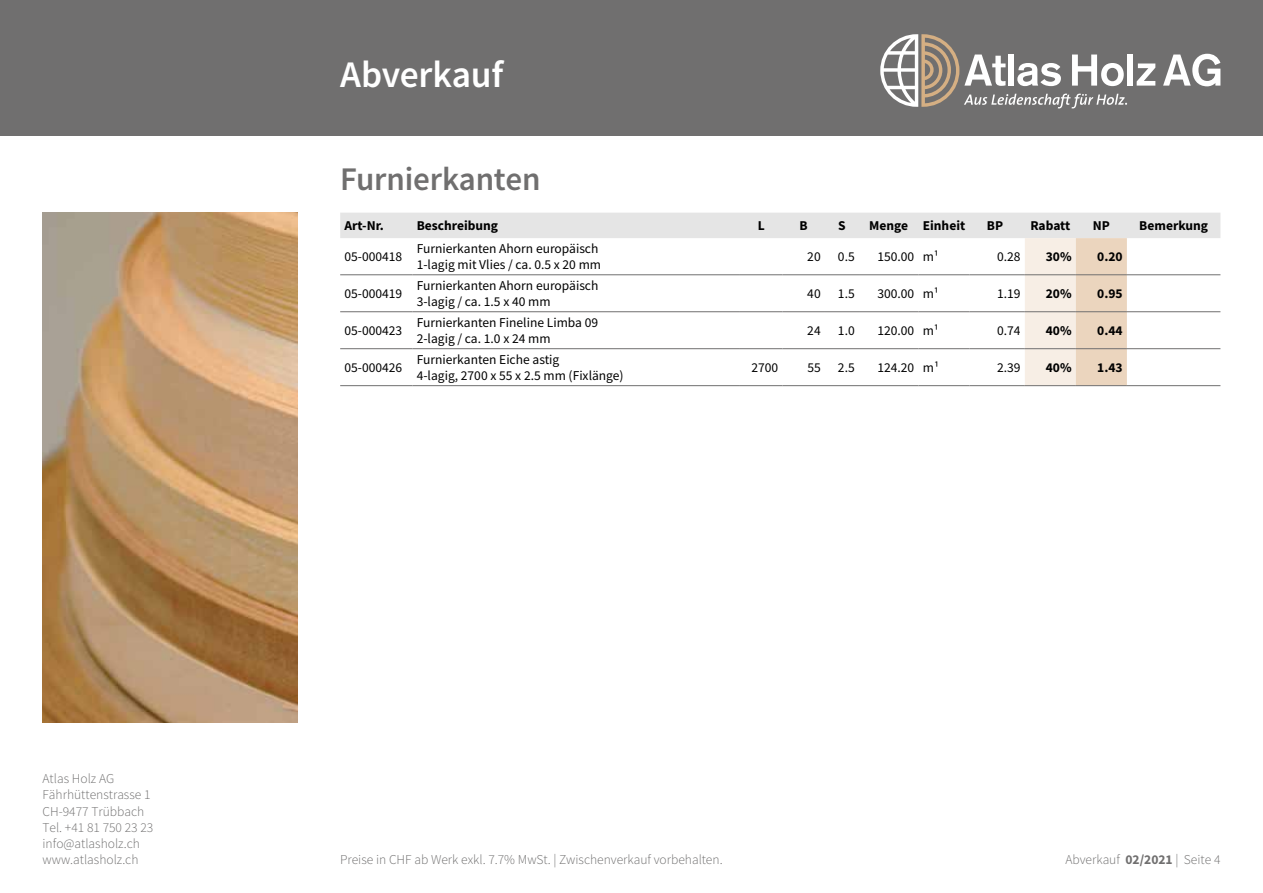
<style>
.page{position:relative;width:1263px;height:893px;background:#fff}
.page>*{position:absolute;margin:0;border:0;box-sizing:border-box;transform-origin:0 0}
.t1{font:600 37.5px "Source Sans Pro";letter-spacing:-.005em;color:#fff}
.t2{font:600 33px "Source Sans Pro";letter-spacing:-.01em;color:#706f6f}
.t3{font:13.5px/16.2px "Source Sans Pro";color:#000}
.t4{font:300 13.5px/16.2px "Source Sans Pro";color:#706f6f}
.t5{font:700 13.5px "Source Sans Pro";color:#000}
.s1{font-weight:700}
</style>
<div class="page">
<div style="left:0;top:0;width:1263px;height:136px;background:#706f6f"></div>
<div style="left:1127px;top:55px;width:6px;height:31px;background:#fff"></div>
<svg style="left:1137px;top:64px;width:18px;height:22px"></svg>
<svg style="left:1163px;top:54px;width:57px;height:32px"></svg>
<svg style="left:880px;top:34px;width:247px;height:74px"></svg>
<img style="left:43px;top:213px;width:255px;height:510px">
<svg style="left:340px;top:213px;width:880px;height:172px"></svg>
<hr style="left:340px;top:274px;width:72px;height:1px;background:#706f6f">
<hr style="left:412px;top:274px;width:328px;height:1px;background:#706f6f">
<hr style="left:740px;top:274px;width:42px;height:1px;background:#706f6f">
<hr style="left:782px;top:274px;width:43px;height:1px;background:#706f6f">
<hr style="left:825px;top:274px;width:34px;height:1px;background:#706f6f">
<hr style="left:859px;top:274px;width:59px;height:1px;background:#706f6f">
<hr style="left:918px;top:274px;width:51px;height:1px;background:#706f6f">
<hr style="left:969px;top:274px;width:56px;height:1px;background:#706f6f">
<hr style="left:1025px;top:274px;width:51px;height:1px;background:#706f6f">
<hr style="left:1076px;top:274px;width:51px;height:1px;background:#706f6f">
<hr style="left:1127px;top:274px;width:93px;height:1px;background:#706f6f">
<hr style="left:340px;top:311px;width:72px;height:1px;background:#706f6f">
<hr style="left:412px;top:311px;width:328px;height:1px;background:#706f6f">
<hr style="left:740px;top:311px;width:42px;height:1px;background:#706f6f">
<hr style="left:782px;top:311px;width:43px;height:1px;background:#706f6f">
<hr style="left:825px;top:311px;width:34px;height:1px;background:#706f6f">
<hr style="left:859px;top:311px;width:59px;height:1px;background:#706f6f">
<hr style="left:918px;top:311px;width:51px;height:1px;background:#706f6f">
<hr style="left:340px;top:348px;width:72px;height:1px;background:#706f6f">
<hr style="left:412px;top:348px;width:328px;height:1px;background:#706f6f">
<hr style="left:740px;top:348px;width:42px;height:1px;background:#706f6f">
<hr style="left:782px;top:348px;width:43px;height:1px;background:#706f6f">
<hr style="left:825px;top:348px;width:34px;height:1px;background:#706f6f">
<hr style="left:859px;top:348px;width:59px;height:1px;background:#706f6f">
<hr style="left:918px;top:348px;width:51px;height:1px;background:#706f6f">
<hr style="left:340px;top:385px;width:72px;height:1px;background:#706f6f">
<hr style="left:412px;top:385px;width:328px;height:1px;background:#706f6f">
<hr style="left:740px;top:385px;width:42px;height:1px;background:#706f6f">
<hr style="left:782px;top:385px;width:43px;height:1px;background:#706f6f">
<hr style="left:825px;top:385px;width:34px;height:1px;background:#706f6f">
<hr style="left:859px;top:385px;width:59px;height:1px;background:#706f6f">
<hr style="left:918px;top:385px;width:51px;height:1px;background:#706f6f">
<hr style="left:969px;top:311px;width:56px;height:1px;background:#706f6f">
<hr style="left:969px;top:348px;width:56px;height:1px;background:#706f6f">
<hr style="left:969px;top:385px;width:56px;height:1px;background:#706f6f">
<hr style="left:1025px;top:311px;width:51px;height:1px;background:#706f6f">
<hr style="left:1025px;top:348px;width:51px;height:1px;background:#706f6f">
<hr style="left:1025px;top:385px;width:51px;height:1px;background:#706f6f">
<hr style="left:1076px;top:311px;width:51px;height:1px;background:#706f6f">
<hr style="left:1076px;top:348px;width:51px;height:1px;background:#706f6f">
<hr style="left:1076px;top:385px;width:51px;height:1px;background:#706f6f">
<hr style="left:1127px;top:311px;width:93px;height:1px;background:#706f6f">
<hr style="left:1127px;top:348px;width:93px;height:1px;background:#706f6f">
<hr style="left:1127px;top:385px;width:93px;height:1px;background:#706f6f">
<p class="t4" style="left:43px;top:771px;width:112px">Atlas Holz AG<br>Fährhüttenstrasse 1<br>CH-9477 Trübbach<br>Tel. +41 81 750 23 23 info@atlasholz.ch www.atlasholz.ch</p>
<h1 class="t1" style="left:340px;top:50px;width:165px">Abverkauf</h1>
<h2 class="t2" style="left:340px;top:157px;width:202px">Furnierkanten</h2>
<p class="t5" style="left:344px;top:217px;width:41px">Art-Nr.</p>
<p class="t5" style="left:417px;top:217px;width:83px">Beschreibung</p>
<p class="t5" style="left:758px;top:217px;width:8px">L</p>
<p class="t5" style="left:800px;top:217px;width:10px">B</p>
<p class="t5" style="left:838px;top:217px;width:9px">S</p>
<p class="t5" style="left:869px;top:217px;width:97px">Menge Einheit</p>
<p class="t5" style="left:987px;top:217px;width:18px">BP</p>
<p class="t5" style="left:1030px;top:217px;width:41px">Rabatt</p>
<p class="t5" style="left:1093px;top:217px;width:19px">NP</p>
<p class="t5" style="left:1139px;top:217px;width:70px">Bemerkung</p>
<p class="t3" style="left:344px;top:249px;width:59px">05-000418</p>
<p class="t3" style="left:417px;top:241px;width:186px">Furnierkanten Ahorn europäisch<br>1-lagig mit Vlies / ca. 0.5 x 20 mm</p>
<p class="t3" style="left:807px;top:249px;width:15px">20</p>
<p class="t3" style="left:838px;top:249px;width:18px">0.5</p>
<p class="t3" style="left:877px;top:249px;width:63px">150.00 m¹</p>
<p class="t3" style="left:997px;top:249px;width:25px">0.28</p>
<p class="t5" style="left:1046px;top:248px;width:27px">30%</p>
<p class="t5" style="left:1097px;top:248px;width:27px">0.20</p>
<p class="t3" style="left:344px;top:286px;width:59px">05-000419</p>
<p class="t3" style="left:417px;top:278px;width:183px">Furnierkanten Ahorn europäisch<br>3-lagig / ca. 1.5 x 40 mm</p>
<p class="t3" style="left:807px;top:286px;width:15px">40</p>
<p class="t3" style="left:838px;top:286px;width:18px">1.5</p>
<p class="t3" style="left:877px;top:286px;width:63px">300.00 m¹</p>
<p class="t3" style="left:997px;top:286px;width:25px">1.19</p>
<p class="t5" style="left:1046px;top:285px;width:27px">20%</p>
<p class="t5" style="left:1097px;top:285px;width:27px">0.95</p>
<p class="t3" style="left:344px;top:323px;width:59px">05-000423</p>
<p class="t3" style="left:417px;top:314px;width:183px">Furnierkanten Fineline Limba 09<br>2-lagig / ca. 1.0 x 24 mm</p>
<p class="t3" style="left:807px;top:323px;width:15px">24</p>
<p class="t3" style="left:838px;top:323px;width:18px">1.0</p>
<p class="t3" style="left:877px;top:323px;width:63px">120.00 m¹</p>
<p class="t3" style="left:997px;top:323px;width:25px">0.74</p>
<p class="t5" style="left:1046px;top:322px;width:27px">40%</p>
<p class="t5" style="left:1097px;top:322px;width:27px">0.44</p>
<p class="t3" style="left:344px;top:360px;width:59px">05-000426</p>
<p class="t3" style="left:417px;top:351px;width:208px">Furnierkanten Eiche astig<br>4-lagig, 2700 x 55 x 2.5 mm (Fixlänge)</p>
<p class="t3" style="left:751px;top:360px;width:28px">2700</p>
<p class="t3" style="left:807px;top:360px;width:15px">55</p>
<p class="t3" style="left:838px;top:360px;width:18px">2.5</p>
<p class="t3" style="left:877px;top:360px;width:63px">124.20 m¹</p>
<p class="t3" style="left:997px;top:360px;width:25px">2.39</p>
<p class="t5" style="left:1046px;top:359px;width:27px">40%</p>
<p class="t5" style="left:1097px;top:359px;width:27px">1.43</p>
<p class="t4" style="left:340px;top:852px;width:384px">Preise in CHF ab Werk exkl. 7.7% MwSt. | Zwischenverkauf vorbehalten.</p>
<p class="t4" style="left:1065px;top:852px;width:157px">Abverkauf <span class="s1">02/2021</span> | Seite 4</p>
</div>
